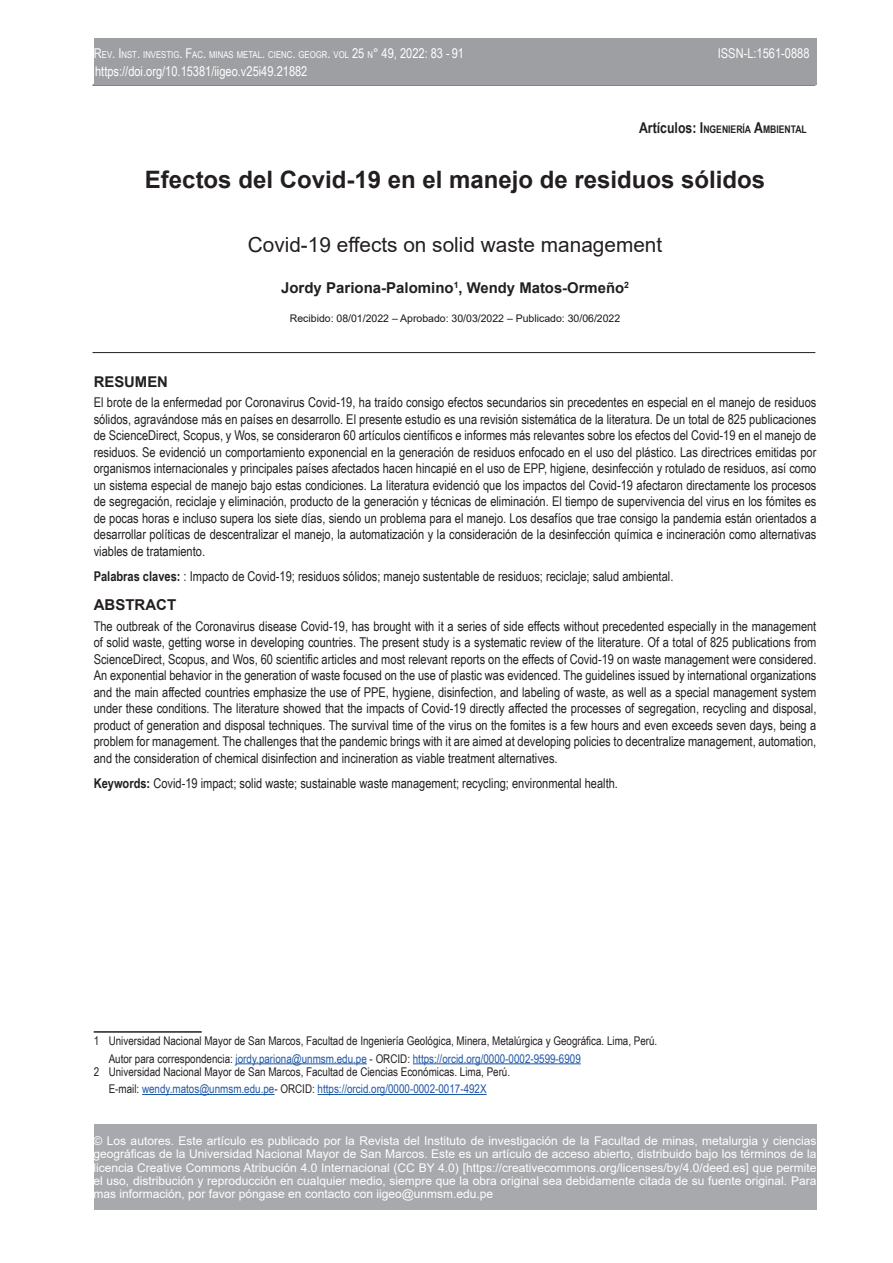
<style>
.page{position:relative;width:893px;height:1263px;background:#fff}
.page>*{position:absolute;margin:0;border:0;box-sizing:border-box;transform-origin:0 0}
.t1{font:700 24px "Arial";color:#231f20}
.t2{font:20.85px "Arial";color:#231f20}
.t3{font:700 15px "Arial";color:#231f20}
.t4{font:700 14.85px "Arial";color:#231f20}
.t5{font:13.5px/16.5px "Arial Narrow";color:#231f20;text-align:justify}
.t6{font:13.5px "Arial Narrow";color:#fff}
.t7{font:13.5px "Arial Narrow";color:#fff}
.t8{font:12px/13.2px "Arial";color:#fff;text-align:justify}
.t9{font:12px/17.4px "Arial Narrow";color:#231f20}
.t10{font:10.5px "Arial";color:#15181c}
.t11{font:700 10.5px "Arial Narrow";color:#231f20}
.t12{font:9.45px "Arial Narrow";color:#fff}
.s1{font-size:13.5px}
.s2{font-size:15px}
.s3{font-size:14.85px}
.s4{font-weight:700}
.s5{color:#1e56a6}
</style>
<div class="page">
<div style="left:94px;top:1125px;width:722px;height:85px;background:#a8a9ad"></div>
<hr style="left:92px;top:85px;width:723px;height:1px;background:#231f20">
<div style="left:94px;top:38px;width:723px;height:47px;background:#9d9fa2"></div>
<hr style="left:94px;top:1031px;width:108px;height:2px;background:#231f20">
<hr style="left:236px;top:1063px;width:131px;height:1px;background:#1e56a6">
<hr style="left:413px;top:1063px;width:168px;height:1px;background:#1e56a6">
<hr style="left:142px;top:1094px;width:132px;height:1px;background:#1e56a6">
<hr style="left:318px;top:1094px;width:169px;height:1px;background:#1e56a6">
<hr style="left:92px;top:352px;width:723px;height:1px;background:#231f20">
<p class="t12" style="left:94px;top:48px;width:373px"><span class="s1">R</span>EV<span class="s1">. I</span>NST<span class="s1">.</span> INVESTIG<span class="s1">. F</span>AC<span class="s1">.</span> MINAS METAL<span class="s1">.</span> CIENC<span class="s1">.</span> GEOGR<span class="s1">.</span> VOL <span class="s1">25</span> N<span class="s1">° 49, 2022: 83 - 2</span></p>
<p class="t7" style="left:718px;top:44px;width:93px">ISSN-L:1561-0888</p>
<p class="t6" style="left:452px;top:44px;width:14px">91</p>
<p class="t6" style="left:95px;top:61px;width:214px">https://doi.org/10.15381/iigeo.v25i49.21882</p>
<p class="t11" style="left:639px;top:122px;width:169px"><span class="s2">Artículos:</span> <span class="s2">I</span>NGENIERÍA <span class="s2">A</span>MBIENTAL</p>
<h1 class="t1" style="left:145px;top:163px;width:622px">Efectos del Covid-19 en el manejo de residuos sólidos</h1>
<h2 class="t2" style="left:248px;top:231px;width:416px">Covid-19 effects on solid waste management</h2>
<p class="t3" style="left:281px;top:277px;width:349px">Jordy Pariona-Palomino<sup>1</sup><span class="s3">, Wendy Matos-Ormeño</span><sup>2</sup></p>
<p class="t10" style="left:290px;top:311px;width:332px">Recibido: 08/01/2022 – Aprobado: 30/03/2022 – Publicado: 30/06/2022</p>
<p class="t4" style="left:94px;top:371px;width:76px">RESUMEN</p>
<p class="t5" style="left:94px;top:394px;width:724px">El brote de la enfermedad por Coronavirus Covid-19, ha traído consigo efectos secundarios sin precedentes en especial en el manejo de residuos sólidos, agravándose más en países en desarrollo. El presente estudio es una revisión sistemática de la literatura. De un total de 825 publicaciones de ScienceDirect, Scopus, y Wos, se consideraron 60 artículos científicos e informes más relevantes sobre los efectos del Covid-19 en el manejo de residuos. Se evidenció un comportamiento exponencial en la generación de residuos enfocado en el uso del plástico. Las directrices emitidas por organismos internacionales y principales países afectados hacen hincapié en el uso de EPP, higiene, desinfección y rotulado de residuos, así como un sistema especial de manejo bajo estas condiciones. La literatura evidenció que los impactos del Covid-19 afectaron directamente los procesos de segregación, reciclaje y eliminación, producto de la generación y técnicas de eliminación. El tiempo de supervivencia del virus en los fómites es de pocas horas e incluso supera los siete días, siendo un problema para el manejo. Los desafíos que trae consigo la pandemia están orientados a desarrollar políticas de descentralizar el manejo, la automatización y la consideración de la desinfección química e incineración como alternativas viables de tratamiento.</p>
<p class="t5" style="left:94px;top:567px;width:581px"><span class="s4">Palabras claves:</span> : Impacto de Covid-19; residuos sólidos; manejo sustentable de residuos; reciclaje; salud ambiental.</p>
<p class="t3" style="left:94px;top:594px;width:84px">ABSTRACT</p>
<p class="t5" style="left:94px;top:617px;width:724px">The outbreak of the Coronavirus disease Covid-19, has brought with it a series of side effects without precedented especially in the management of solid waste, getting worse in developing countries. The present study is a systematic review of the literature. Of a total of 825 publications from ScienceDirect, Scopus, and Wos, 60 scientific articles and most relevant reports on the effects of Covid-19 on waste management were considered.<br>An exponential behavior in the generation of waste focused on the use of plastic was evidenced. The guidelines issued by international organizations and the main affected countries emphasize the use of PPE, hygiene, disinfection, and labeling of waste, as well as a special management system under these conditions. The literature showed that the impacts of Covid-19 directly affected the processes of segregation, recycling and disposal, product of generation and disposal techniques. The survival time of the virus on the fomites is a few hours and even exceeds seven days, being a problem for management. The challenges that the pandemic brings with it are aimed at developing policies to decentralize management, automation, and the consideration of chemical disinfection and incineration as viable treatment alternatives.</p>
<p class="t5" style="left:94px;top:774px;width:526px"><span class="s4">Keywords:</span> Covid-19 impact; solid waste; sustainable waste management; recycling; environmental health.</p>
<p class="t9" style="left:109px;top:1032px;width:550px;text-indent:-15px">1 Universidad Nacional Mayor de San Marcos, Facultad de Ingeniería Geológica, Minera, Metalúrgica y Geográfica. Lima, Perú.<br>Autor para correspondencia: <span class="s5">jordy.pariona@unmsm.edu.pe</span> - ORCID: <span class="s5">https://orcid.org/0000-0002-9599-6909</span></p>
<p class="t9" style="left:109px;top:1062px;width:403px;text-indent:-15px">2 Universidad Nacional Mayor de San Marcos, Facultad de Ciencias Económicas. Lima, Perú.<br>E-mail: <span class="s5">wendy.matos@unmsm.edu.pe</span>- ORCID: <span class="s5">https://orcid.org/0000-0002-0017-492X</span></p>
<p class="t8" style="left:94px;top:1134px;width:724px">© Los autores. Este artículo es publicado por la Revista del Instituto de investigación de la Facultad de minas, metalurgia y ciencias geográficas de la Universidad Nacional Mayor de San Marcos. Este es un artículo de acceso abierto, distribuido bajo los términos de la licencia Creative Commons Atribución 4.0 Internacional (CC BY 4.0) [https://creativecommons.org/licenses/by/4.0/deed.es] que permite el uso, distribución y reproducción en cualquier medio, siempre que la obra original sea debidamente citada de su fuente original. Para mas información, por favor póngase en contacto con iigeo@unmsm.edu.pe</p>
</div>
